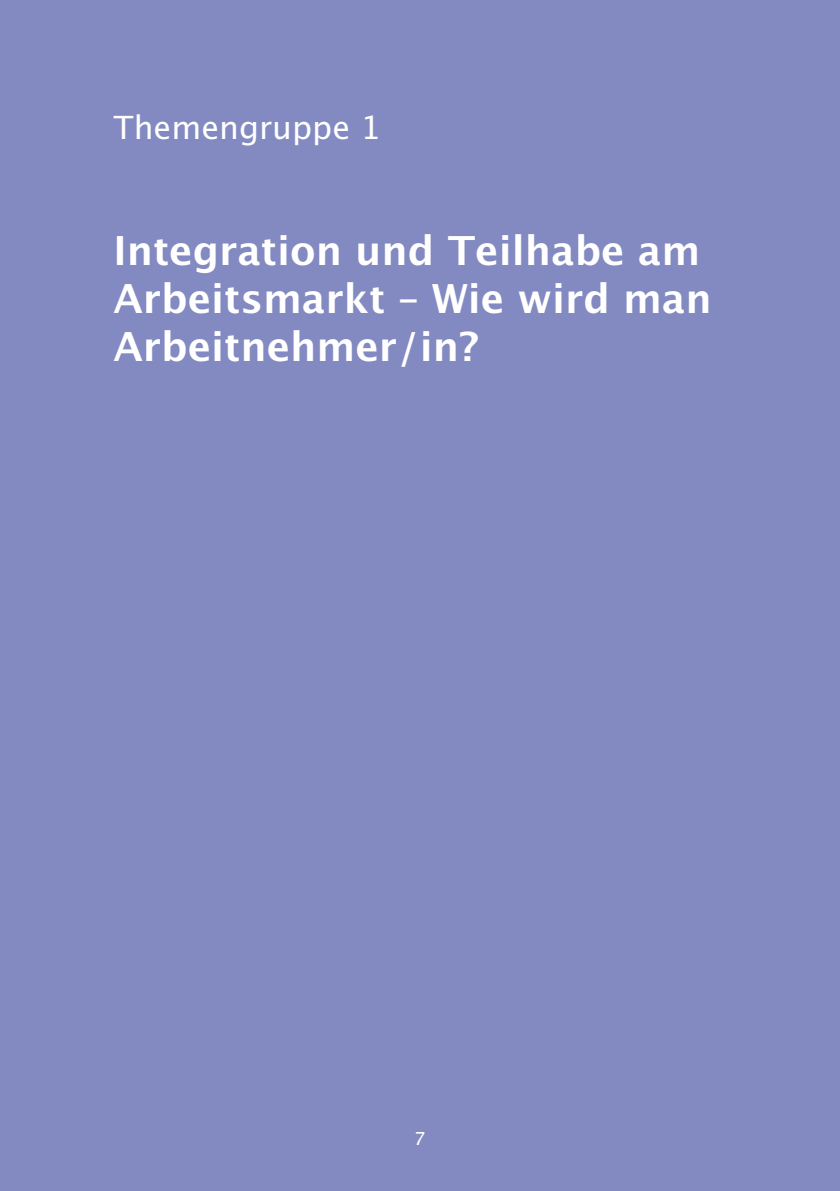
<style>
.page{position:relative;width:840px;height:1191px;background:#fff}
.page>*{position:absolute;margin:0;border:0;box-sizing:border-box;transform-origin:0 0}
.t1{font:700 40px/48px "Lucida Grande";color:#fff}
.t2{font:32px "Lucida Grande";color:#fff}
.t3{font:18px "Lucida Grande";color:#fff}
</style>
<div class="page">
<div style="left:0;top:0;width:839px;height:1191px;background:#828ac1"></div>
<p class="t2" style="left:113px;top:109px;width:268px">Themengruppe 1</p>
<p class="t1" style="left:113px;top:227px;width:599px">Integration und Teilhabe am<br>Arbeitsmarkt – Wie wird man<br>Arbeitnehmer/in?</p>
<p class="t3" style="left:414px;top:1127px;width:13px">7</p>
</div>
